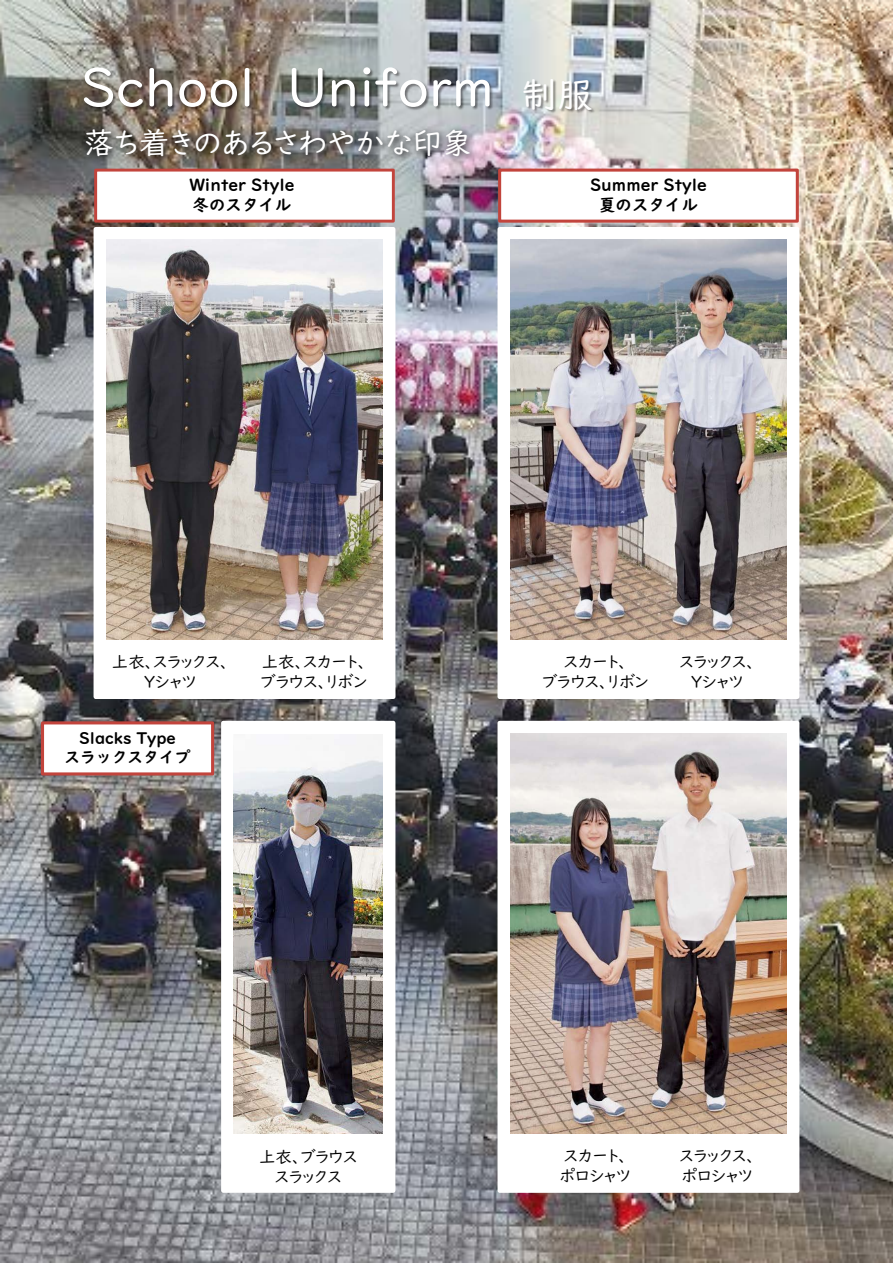
<style>
.page{position:relative;width:893px;height:1263px;background:#fff}
.page>*{position:absolute;margin:0;border:0;box-sizing:border-box;transform-origin:0 0}
.t1{font:54px "UD Digi Kyokasho NK R";color:#fff}
.t2{font:30px "UD Digi Kyokasho NK R";color:#fff}
.t3{font:16.5px/19.8px "UD Digi Kyokasho NK R";color:#000;text-align:center}
.t4{font:16.5px/19.8px "UD Digi Kyokasho NP B";color:#000}
.t5{font:15.75px/18.9px "UD Digi Kyokasho NP B";color:#000;text-align:center}
.s1{font-size:36px}
</style>
<div class="page">
<img style="left:0;top:0;width:893px;height:1263px">
<img style="left:47px;top:41px;width:485px;height:119px">
<img style="left:499px;top:63px;width:121px;height:81px">
<div style="left:96px;top:229px;width:297px;height:468px;background:#fff"></div>
<div style="left:96px;top:170px;width:297px;height:51px;background:#fff"></div>
<div style="left:94px;top:169px;width:301px;height:54px;border:3px solid #c2443c"></div>
<img style="left:76px;top:120px;width:349px;height:53px">
<img style="left:405px;top:120px;width:80px;height:52px">
<div style="left:500px;top:229px;width:297px;height:468px;background:#fff"></div>
<div style="left:500px;top:170px;width:297px;height:51px;background:#fff"></div>
<div style="left:498px;top:169px;width:301px;height:54px;border:3px solid #c2443c"></div>
<div style="left:223px;top:723px;width:170px;height:468px;background:#fff"></div>
<div style="left:43px;top:723px;width:170px;height:51px;background:#fff"></div>
<div style="left:41px;top:721px;width:173px;height:54px;border:3px solid #c2443c"></div>
<img style="left:106px;top:240px;width:277px;height:399px">
<img style="left:510px;top:240px;width:277px;height:399px">
<div style="left:500px;top:723px;width:297px;height:468px;background:#fff"></div>
<div style="left:497px;top:721px;width:302px;height:472px;border:4px solid #fff"></div>
<img style="left:234px;top:734px;width:149px;height:400px">
<img style="left:510px;top:733px;width:277px;height:400px">
<h1 class="t1" style="left:80px;top:57px;width:515px">School Uniform <span class="s1">制服</span></h1>
<h2 class="t2" style="left:84px;top:126px;width:390px">落ち着きのあるさわやかな印象</h2>
<p class="t4" style="left:189px;top:175px;width:107px">Winter Style冬のスタイル</p>
<p class="t4" style="left:590px;top:175px;width:118px;text-align:center">Summer Style夏のスタイル</p>
<p class="t3" style="left:112px;top:652px;width:118px">上衣、スラックス、<br>Yシャツ</p>
<p class="t5" style="left:65px;top:729px;width:127px">Slacks Type<br>スラックスタイプ</p>
<p class="t3" style="left:261px;top:652px;width:108px;text-align:left">上衣、スカート、ブラウス、リボン</p>
<p class="t3" style="left:542px;top:652px;width:108px">スカート、<br>ブラウス、リボン</p>
<p class="t3" style="left:679px;top:652px;width:77px">スラックス、<br>Yシャツ</p>
<p class="t3" style="left:259px;top:1147px;width:100px">上衣、ブラウススラックス</p>
<p class="t3" style="left:679px;top:1146px;width:77px;text-align:left">スラックス、ポロシャツ</p>
<p class="t3" style="left:560px;top:1146px;width:72px;text-align:left">スカート、ポロシャツ</p>
</div>
